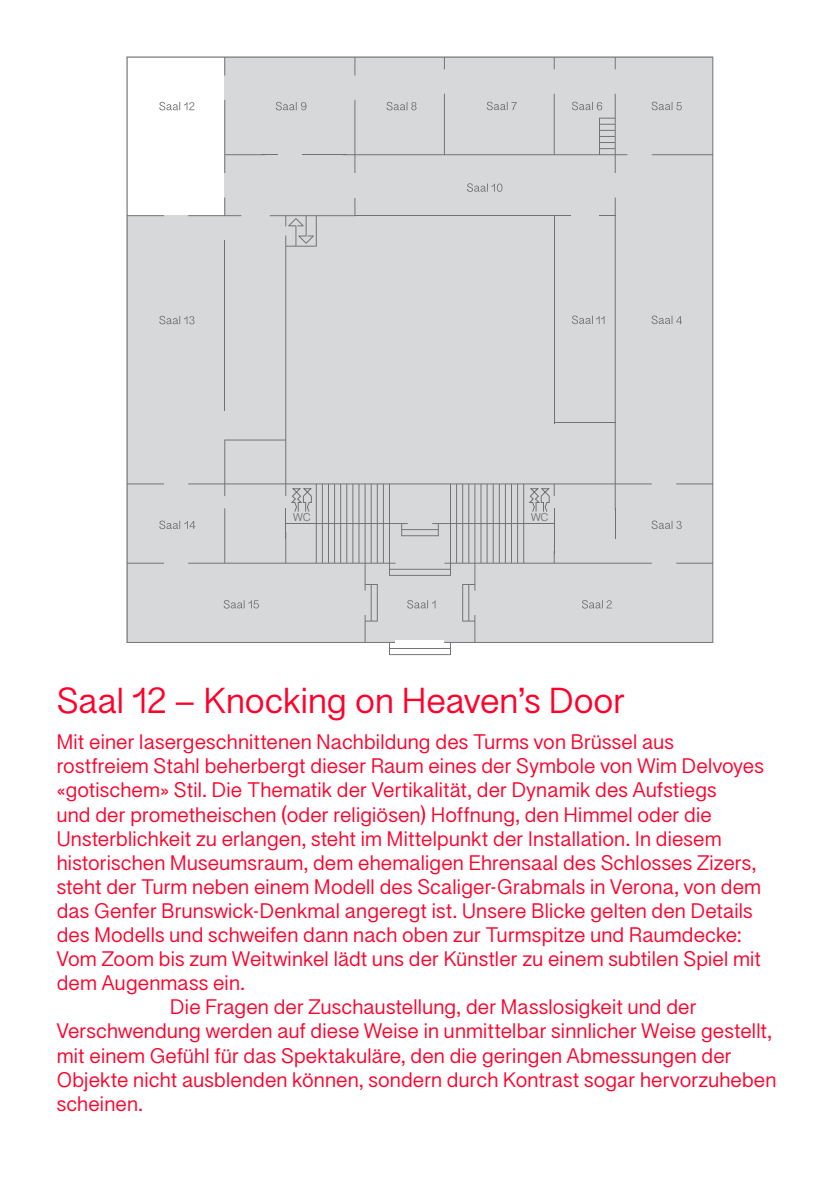
<style>
.page{position:relative;width:840px;height:1191px;background:#fff}
.page>*{position:absolute;margin:0;border:0;box-sizing:border-box;transform-origin:0 0}
.t1{font:36px "MAH Sans";color:#ff002b}
.t2{font:21px "MAH Sans";letter-spacing:.01em;color:#ff002b}
.t3{font:11.4px "MAH Sans";color:#707172}
</style>
<div class="page">
<svg style="left:127px;top:57px;width:586px;height:598px;background:#d7d8d8"></svg>
<div style="left:352px;top:173px;width:6px;height:24px;background:#d7d8d9"></div>
<div style="left:395px;top:640px;width:49px;height:5px;background:#fff"></div>
<hr style="left:285px;top:523px;width:30px;height:1px;background:#707172">
<hr style="left:524px;top:523px;width:30px;height:1px;background:#707172">
<svg style="left:553px;top:215px;width:17px;height:1px"></svg>
<svg style="left:290px;top:488px;width:22px;height:24px"></svg>
<svg style="left:527px;top:488px;width:23px;height:24px"></svg>
<svg style="left:159px;top:102px;width:35px;height:8px"></svg>
<div style="left:224px;top:100px;width:82px;height:73px;background:#d7d8d9"></div>
<svg style="left:386px;top:102px;width:30px;height:8px"></svg>
<svg style="left:486px;top:102px;width:30px;height:8px"></svg>
<svg style="left:571px;top:102px;width:31px;height:8px"></svg>
<svg style="left:651px;top:102px;width:30px;height:8px"></svg>
<svg style="left:571px;top:315px;width:33px;height:9px"></svg>
<svg style="left:651px;top:315px;width:30px;height:9px"></svg>
<svg style="left:651px;top:520px;width:30px;height:9px"></svg>
<svg style="left:581px;top:600px;width:30px;height:8px"></svg>
<svg style="left:407px;top:600px;width:28px;height:8px"></svg>
<svg style="left:159px;top:520px;width:36px;height:9px"></svg>
<svg style="left:159px;top:316px;width:35px;height:8px"></svg>
<svg style="left:466px;top:183px;width:35px;height:9px"></svg>
<svg style="left:223px;top:600px;width:36px;height:8px"></svg>
<p class="t3" style="left:293px;top:511px;width:19px">WC</p>
<p class="t3" style="left:530px;top:511px;width:19px">WC</p>
<h1 class="t1" style="left:57px;top:681px;width:569px">Saal 12 – Knocking on Heaven’s Door</h1>
<p class="t2" style="left:57px;top:730px;width:618px">Mit einer lasergeschnittenen Nachbildung des Turms von Brüssel aus</p>
<p class="t2" style="left:57px;top:754px;width:708px">rostfreiem Stahl beherbergt dieser Raum eines der Symbole von Wim Delvoyes</p>
<p class="t2" style="left:57px;top:778px;width:661px">«gotischem» Stil. Die Thematik der Vertikalität, der Dynamik des Aufstiegs</p>
<p class="t2" style="left:57px;top:803px;width:656px">und der prometheischen (oder religiösen) Hoffnung, den Himmel oder die</p>
<p class="t2" style="left:57px;top:827px;width:666px">Unsterblichkeit zu erlangen, steht im Mittelpunkt der Installation. In diesem</p>
<p class="t2" style="left:57px;top:851px;width:700px">historischen Museumsraum, dem ehemaligen Ehrensaal des Schlosses Zizers,</p>
<p class="t2" style="left:57px;top:875px;width:705px">steht der Turm neben einem Modell des Scaliger-Grabmals in Verona, von dem</p>
<p class="t2" style="left:57px;top:899px;width:697px">das Genfer Brunswick-Denkmal angeregt ist. Unsere Blicke gelten den Details</p>
<p class="t2" style="left:57px;top:923px;width:686px">des Modells und schweifen dann nach oben zur Turmspitze und Raumdecke:</p>
<p class="t2" style="left:57px;top:947px;width:705px">Vom Zoom bis zum Weitwinkel lädt uns der Künstler zu einem subtilen Spiel mit</p>
<p class="t2" style="left:57px;top:971px;width:189px">dem Augenmass ein.</p>
<p class="t2" style="left:170px;top:995px;width:527px">Die Fragen der Zuschaustellung, der Masslosigkeit und der</p>
<p class="t2" style="left:57px;top:1019px;width:716px">Verschwendung werden auf diese Weise in unmittelbar sinnlicher Weise gestellt,</p>
<p class="t2" style="left:57px;top:1043px;width:676px">mit einem Gefühl für das Spektakuläre, den die geringen Abmessungen der</p>
<p class="t2" style="left:57px;top:1068px;width:720px">Objekte nicht ausblenden können, sondern durch Kontrast sogar hervorzuheben</p>
<p class="t2" style="left:57px;top:1092px;width:87px">scheinen.</p>
</div>
